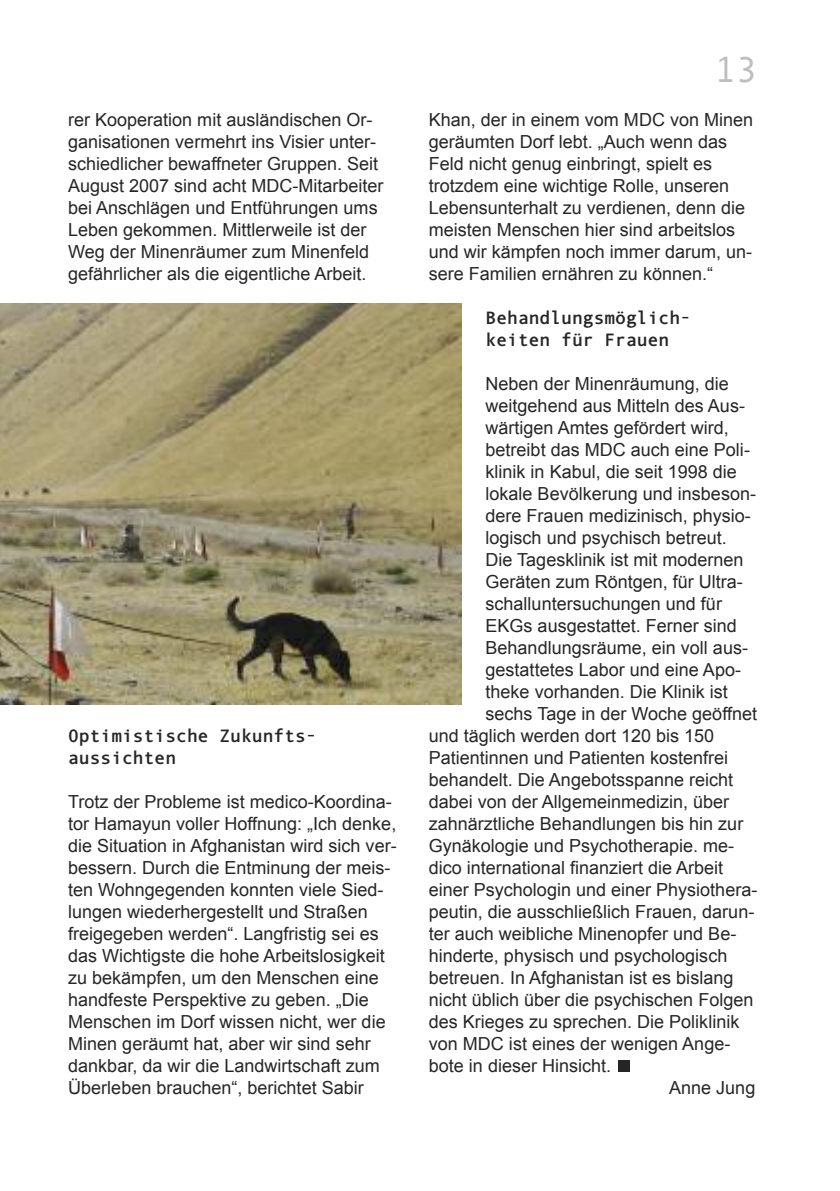
<style>
.page{position:relative;width:840px;height:1191px;background:#fff}
.page>*{position:absolute;margin:0;border:0;box-sizing:border-box;transform-origin:0 0}
.t1{font:36px "Andale Mono";color:#bebebe}
.t2{font:18px/22px "Arial";color:#272627}
.t3{font:700 18px/22px "Andale Mono";color:#272627}
</style>
<div class="page">
<img style="left:0;top:303px;width:461px;height:401px">
<div style="left:618px;top:1060px;width:11px;height:11px;background:#272627"></div>
<p class="t2" style="left:68px;top:108px;width:317px">rer Kooperation mit ausländischen Or&shy;ganisationen vermehrt ins Visier unter&shy;schiedlicher bewaffneter Gruppen. Seit August 2007 sind acht MDC-Mitarbeiter bei Anschlägen und Entführungen ums Leben gekommen. Mittlerweile ist der Weg der Minenräumer zum Minenfeld gefährlicher als die eigentliche Arbeit.</p>
<p class="t3" style="left:68px;top:726px;width:250px">Optimistische Zukunfts&shy;aussichten</p>
<p class="t2" style="left:68px;top:790px;width:330px">Trotz der Probleme ist medico-Koordina&shy;tor Hamayun voller Hoffnung: „Ich denke, die Situation in Afghanistan wird sich ver&shy;bessern. Durch die Entminung der meis&shy;ten Wohngegenden konnten viele Sied&shy;lungen wiederhergestellt und Straßen freigegeben werden“. Langfristig sei es das Wichtigste die hohe Arbeitslosigkeit zu bekämpfen, um den Menschen eine handfeste Perspektive zu geben. „Die Menschen im Dorf wissen nicht, wer die Minen geräumt hat, aber wir sind sehr dankbar, da wir die Landwirtschaft zum Überleben brauchen“, berichtet Sabir</p>
<h1 class="t1" style="left:714px;top:49px;width:45px">13</h1>
<p class="t2" style="left:428px;top:108px;width:326px">Khan, der in einem vom MDC von Minen geräumten Dorf lebt. „Auch wenn das Feld nicht genug einbringt, spielt es trotzdem eine wichtige Rolle, unseren Lebensunterhalt zu verdienen, denn die meisten Menschen hier sind arbeitslos und wir kämpfen noch immer darum, un&shy;sere Familien ernähren zu können.“</p>
<p class="t3" style="left:485px;top:308px;width:207px">Behandlungsmöglich&shy;keiten für Frauen</p>
<p class="t2" style="left:485px;top:372px;width:245px">Neben der Minenräumung, die</p>
<p class="t2" style="left:485px;top:394px;width:261px">weitgehend aus Mitteln des Aus-</p>
<p class="t2" style="left:485px;top:416px;width:245px">wärtigen Amtes gefördert wird,</p>
<p class="t2" style="left:485px;top:438px;width:266px">betreibt das MDC auch eine Poli-</p>
<p class="t2" style="left:485px;top:460px;width:253px">klinik in Kabul, die seit 1998 die</p>
<p class="t2" style="left:485px;top:482px;width:272px">lokale Bevölkerung und insbeson-</p>
<p class="t2" style="left:485px;top:504px;width:267px">dere Frauen medizinisch, physio-</p>
<p class="t2" style="left:485px;top:526px;width:243px">logisch und psychisch betreut.</p>
<p class="t2" style="left:485px;top:548px;width:259px">Die Tagesklinik ist mit modernen</p>
<p class="t2" style="left:485px;top:570px;width:259px">Geräten zum Röntgen, für Ultra-</p>
<p class="t2" style="left:485px;top:592px;width:238px">schalluntersuchungen und für</p>
<p class="t2" style="left:485px;top:614px;width:253px">EKGs ausgestattet. Ferner sind</p>
<p class="t2" style="left:485px;top:636px;width:264px">Behandlungsräume, ein voll aus-</p>
<p class="t2" style="left:485px;top:658px;width:257px">gestattetes Labor und eine Apo-</p>
<p class="t2" style="left:485px;top:680px;width:244px">theke vorhanden. Die Klinik ist</p>
<p class="t2" style="left:485px;top:702px;width:273px">sechs Tage in der Woche geöffnet</p>
<p class="t2" style="left:428px;top:724px;width:287px">und täglich werden dort 120 bis 150</p>
<p class="t2" style="left:428px;top:746px;width:301px">Patientinnen und Patienten kostenfrei</p>
<p class="t2" style="left:428px;top:768px;width:306px">behandelt. Die Angebotsspanne reicht</p>
<p class="t2" style="left:428px;top:790px;width:302px">dabei von der Allgemeinmedizin, über</p>
<p class="t2" style="left:428px;top:812px;width:316px">zahnärztliche Behandlungen bis hin zur</p>
<p class="t2" style="left:428px;top:834px;width:307px">Gynäkologie und Psychotherapie. me-</p>
<p class="t2" style="left:428px;top:856px;width:296px">dico international finanziert die Arbeit</p>
<p class="t2" style="left:428px;top:878px;width:330px">einer Psychologin und einer Physiothera-</p>
<p class="t2" style="left:428px;top:900px;width:327px">peutin, die ausschließlich Frauen, darun-</p>
<p class="t2" style="left:428px;top:922px;width:309px">ter auch weibliche Minenopfer und Be-</p>
<p class="t2" style="left:428px;top:944px;width:300px">hinderte, physisch und psychologisch</p>
<p class="t2" style="left:428px;top:966px;width:306px">betreuen. In Afghanistan ist es bislang</p>
<p class="t2" style="left:428px;top:988px;width:326px">nicht üblich über die psychischen Folgen</p>
<p class="t2" style="left:428px;top:1010px;width:312px">des Krieges zu sprechen. Die Poliklinik</p>
<p class="t2" style="left:428px;top:1032px;width:303px">von MDC ist eines der wenigen Ange-</p>
<p class="t2" style="left:428px;top:1054px;width:184px">bote in dieser Hinsicht.</p>
<p class="t2" style="left:668px;top:1076px;width:88px">Anne Jung</p>
</div>
